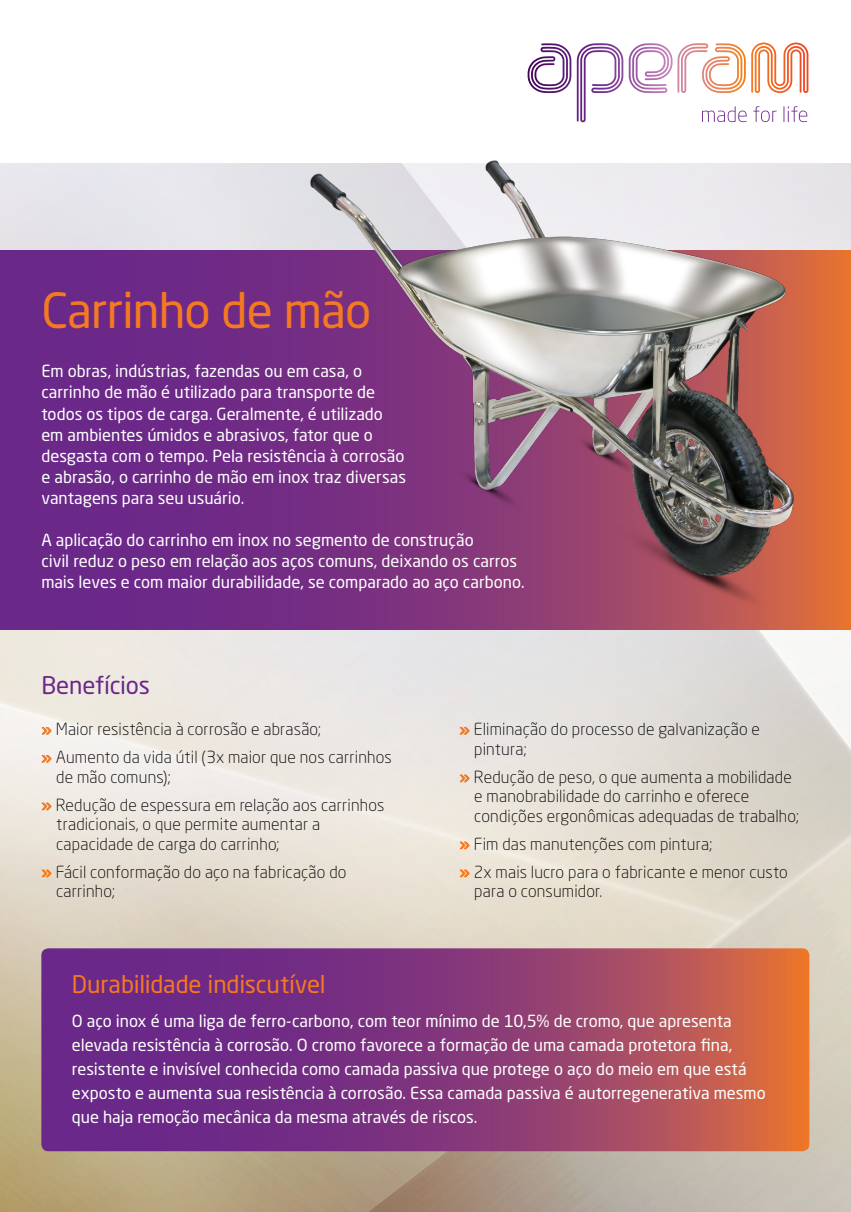
<style>
.page{position:relative;width:851px;height:1212px;background:#fff}
.page>*{position:absolute;margin:0;border:0;box-sizing:border-box;transform-origin:0 0}
.t1{font:48px "Neo Sans Std";letter-spacing:-.02em;color:#f47920}
.t2{font:24px "Neo Sans Std";letter-spacing:-.01em;color:#f47920}
.t3{font:24px "Neo Sans Std";letter-spacing:-.01em;color:#6a2889}
.t4{font:16.5px/21px "Neo Sans Std";color:#fff}
.t5{font:300 16.5px/19.5px "Neo Sans Std";letter-spacing:.01em;color:#000}
.s1{font-weight:400;color:#f47920}
</style>
<div class="page">
<img style="left:0;top:164px;width:850px;height:1048px">
<svg style="left:0;top:251px;width:850px;height:378px;background:#7c327c"></svg>
<svg style="left:628px;top:43px;width:180px;height:50px"></svg>
<svg style="left:702px;top:106px;width:105px;height:16px"></svg>
<img style="left:301px;top:160px;width:501px;height:482px">
<svg style="left:41px;top:727px;width:11px;height:8px"></svg>
<svg style="left:41px;top:755px;width:11px;height:8px"></svg>
<svg style="left:41px;top:802px;width:11px;height:8px"></svg>
<svg style="left:41px;top:869px;width:11px;height:8px"></svg>
<svg style="left:459px;top:727px;width:10px;height:8px"></svg>
<svg style="left:459px;top:774px;width:10px;height:8px"></svg>
<svg style="left:459px;top:841px;width:10px;height:8px"></svg>
<svg style="left:459px;top:869px;width:10px;height:8px"></svg>
<svg style="left:41px;top:948px;width:768px;height:203px;background:#8e3d73"></svg>
<h1 class="t1" style="left:41px;top:281px;width:331px">Carrinho de mão</h1>
<p class="t4" style="left:41px;top:361px;width:366px">Em obras, indústrias, fazendas ou em casa, o carrinho de mão é utilizado para transporte de todos os tipos de carga. Geralmente, é utilizado em ambientes úmidos e abrasivos, fator que o desgasta com o tempo. Pela resistência à corrosão e abrasão, o carrinho de mão em inox traz diversas vantagens para seu usuário.</p>
<p class="t4" style="left:41px;top:529px;width:484px">A aplicação do carrinho em inox no segmento de construção<br>civil reduz o peso em relação aos aços comuns, deixando os carros mais leves e com maior durabilidade, se comparado ao aço carbono.</p>
<h2 class="t3" style="left:41px;top:671px;width:110px">Benefícios</h2>
<p class="t5" style="left:41px;top:715px;width:352px;line-height:28px"><span class="s1">»</span> Maior resistência à corrosão e abrasão;<br><span class="s1">»</span> Aumento da vida útil (3x maior que nos carrinhos</p>
<p class="t5" style="left:41px;top:763px;width:344px;line-height:28px;text-indent:15px">de mão comuns);<br><span class="s1">»</span> Redução de espessura em relação aos carrinhos</p>
<p class="t5" style="left:56px;top:814px;width:265px">tradicionais, o que permite aumentar a capacidade de carga do carrinho;</p>
<p class="t5" style="left:56px;top:862px;width:292px;text-indent:-15px"><span class="s1">»</span> Fácil conformação do aço na fabricação do carrinho;</p>
<h2 class="t2" style="left:72px;top:969px;width:255px">Durabilidade indiscutível</h2>
<p class="t5" style="left:474px;top:719px;width:287px;text-indent:-15px"><span class="s1">»</span> Eliminação do processo de galvanização e pintura;</p>
<p class="t5" style="left:474px;top:767px;width:326px;text-indent:-15px"><span class="s1">»</span> Redução de peso, o que aumenta a mobilidade e manobrabilidade do carrinho e oferece condições ergonômicas adequadas de trabalho;</p>
<p class="t5" style="left:459px;top:830px;width:330px;line-height:28px"><span class="s1">»</span> Fim das manutenções com pintura;<br><span class="s1">»</span> 2x mais lucro para o fabricante e menor custo</p>
<p class="t5" style="left:474px;top:881px;width:130px">para o consumidor.</p>
<p class="t4" style="left:72px;top:1008px;width:695px;line-height:24px">O aço inox é uma liga de ferro-carbono, com teor mínimo de 10,5% de cromo, que apresenta elevada resistência à corrosão. O cromo favorece a formação de uma camada protetora fina, resistente e invisível conhecida como camada passiva que protege o aço do meio em que está exposto e aumenta sua resistência à corrosão. Essa camada passiva é autorregenerativa mesmo que haja remoção mecânica da mesma através de riscos.</p>
</div>
